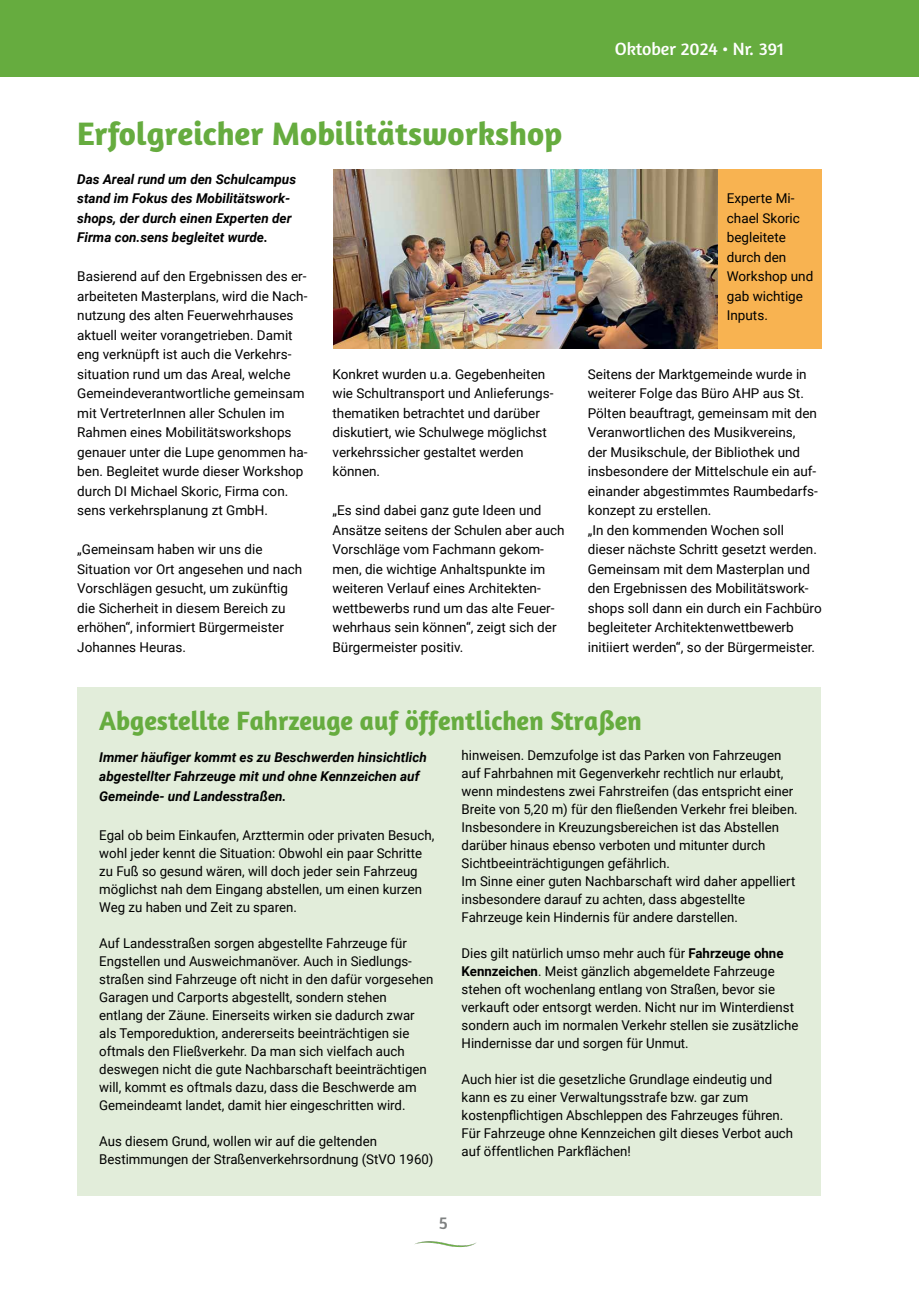
<style>
.page{position:relative;width:919px;height:1289px;background:#fff}
.page>*{position:absolute;margin:0;border:0;box-sizing:border-box;transform-origin:0 0}
.t1{font:700 33px "Amaranth";color:#66ac3f}
.t2{font:700 27px "Amaranth";color:#66ac3f}
.t3{font:18px "Amaranth";color:#fff}
.t4{font:18px "Amaranth";color:#7e8181}
.t5{font:13.5px/19.5px "Roboto";color:#000}
.t6{font:italic 700 13.5px/19.5px "Roboto";color:#000}
.s1{font-weight:700}
</style>
<div class="page">
<div style="left:0;top:0;width:918px;height:77px;background:#66ac3f"></div>
<img style="left:415px;top:1241px;width:62px;height:6px">
<div style="left:77px;top:687px;width:744px;height:508px;background:#e2edda"></div>
<img style="left:333px;top:170px;width:385px;height:179px">
<div style="left:718px;top:170px;width:103px;height:179px;background:#f8b351"></div>
<h3 class="t3" style="left:615px;top:39px;width:171px">Oktober 2024 • Nr. 391</h3>
<h1 class="t1" style="left:77px;top:113px;width:486px">Erfolgreicher Mobilitätsworkshop</h1>
<p class="t6" style="left:77px;top:169px;width:220px">Das Areal rund um den Schulcampus stand im Fokus des Mobilitätswork&shy;shops, der durch einen Experten der Firma con.sens begleitet wurde.</p>
<p class="t5" style="left:77px;top:266px;width:232px">Basierend auf den Ergebnissen des er&shy;arbeiteten Masterplans, wird die Nach&shy;nutzung des alten Feuerwehrhauses aktuell weiter vorangetrieben. Damit eng verknüpft ist auch die Verkehrs&shy;situation rund um das Areal, welche Gemeindeverantwortliche gemeinsam mit VertreterInnen aller Schulen im Rahmen eines Mobilitätsworkshops genauer unter die Lupe genommen ha&shy;ben. Begleitet wurde dieser Workshop durch DI Michael Skoric, Firma con. sens verkehrsplanung zt GmbH.</p>
<p class="t5" style="left:77px;top:539px;width:226px">„Gemeinsam haben wir uns die<br>Situation vor Ort angesehen und nach<br>Vorschlägen gesucht, um zukünftig die Sicherheit in diesem Bereich zu erhöhen“, informiert Bürgermeister<br>Johannes Heuras.</p>
<p class="t5" style="left:332px;top:364px;width:222px">Konkret wurden u.a. Gegebenheiten wie Schultransport und Anlieferungs&shy;thematiken betrachtet und darüber diskutiert, wie Schulwege möglichst verkehrssicher gestaltet werden können.</p>
<p class="t5" style="left:332px;top:500px;width:233px">„Es sind dabei ganz gute Ideen und Ansätze seitens der Schulen aber auch Vorschläge vom Fachmann gekom&shy;men, die wichtige Anhaltspunkte im weiteren Verlauf eines Architekten&shy;wettbewerbs rund um das alte Feuer&shy;wehrhaus sein können“, zeigt sich der Bürgermeister positiv.</p>
<p class="t5" style="left:726px;top:188px;width:88px">Experte Mi&shy;chael Skoric begleitete durch den<br>Workshop und gab wichtige<br>Inputs.</p>
<p class="t5" style="left:587px;top:364px;width:235px">Seitens der Marktgemeinde wurde in weiterer Folge das Büro AHP aus St.<br>Pölten beauftragt, gemeinsam mit den Veranwortlichen des Musikvereins,<br>der Musikschule, der Bibliothek und insbesondere der Mittelschule ein auf&shy;einander abgestimmtes Raumbedarfs&shy;konzept zu erstellen.<br>„In den kommenden Wochen soll dieser nächste Schritt gesetzt werden.<br>Gemeinsam mit dem Masterplan und den Ergebnissen des Mobilitätswork&shy;shops soll dann ein durch ein Fachbüro begleiteter Architektenwettbewerb initiiert werden“, so der Bürgermeister.</p>
<h2 class="t2" style="left:99px;top:703px;width:544px">Abgestellte Fahrzeuge auf öffentlichen Straßen</h2>
<p class="t6" style="left:99px;top:746px;width:329px">Immer häufiger kommt es zu Beschwerden hinsichtlich abgestellter Fahrzeuge mit und ohne Kennzeichen auf<br>Gemeinde- und Landesstraßen.</p>
<p class="t5" style="left:99px;top:825px;width:336px;line-height:18px">Egal ob beim Einkaufen, Arzttermin oder privaten Besuch, wohl jeder kennt die Situation: Obwohl ein paar Schritte zu Fuß so gesund wären, will doch jeder sein Fahrzeug möglichst nah dem Eingang abstellen, um einen kurzen Weg zu haben und Zeit zu sparen.</p>
<p class="t5" style="left:99px;top:933px;width:335px;line-height:18px">Auf Landesstraßen sorgen abgestellte Fahrzeuge für Engstellen und Ausweichmanöver. Auch in Siedlungs&shy;straßen sind Fahrzeuge oft nicht in den dafür vorgesehen Garagen und Carports abgestellt, sondern stehen entlang der Zäune. Einerseits wirken sie dadurch zwar als Temporeduktion, andererseits beeinträchtigen sie oftmals den Fließverkehr. Da man sich vielfach auch deswegen nicht die gute Nachbarschaft beeinträchtigen will, kommt es oftmals dazu, dass die Beschwerde am Gemeindeamt landet, damit hier eingeschritten wird.</p>
<p class="t5" style="left:99px;top:1131px;width:336px;line-height:18px">Aus diesem Grund, wollen wir auf die geltenden<br>Bestimmungen der Straßenverkehrsordnung (StVO 1960)</p>
<p class="t5" style="left:461px;top:745px;width:337px;line-height:18px">hinweisen. Demzufolge ist das Parken von Fahrzeugen auf Fahrbahnen mit Gegenverkehr rechtlich nur erlaubt, wenn mindestens zwei Fahrstreifen (das entspricht einer Breite von 5,20 m) für den fließenden Verkehr frei bleiben.<br>Insbesondere in Kreuzungsbereichen ist das Abstellen darüber hinaus ebenso verboten und mitunter durch Sichtbeeinträchtigungen gefährlich.<br>Im Sinne einer guten Nachbarschaft wird daher appelliert insbesondere darauf zu achten, dass abgestellte Fahrzeuge kein Hindernis für andere darstellen.</p>
<p class="t5" style="left:461px;top:943px;width:338px;line-height:18px">Dies gilt natürlich umso mehr auch für <span class="s1">Fahrzeuge ohne Kennzeichen</span>. Meist gänzlich abgemeldete Fahrzeuge stehen oft wochenlang entlang von Straßen, bevor sie verkauft oder entsorgt werden. Nicht nur im Winterdienst sondern auch im normalen Verkehr stellen sie zusätzliche Hindernisse dar und sorgen für Unmut.</p>
<p class="t5" style="left:461px;top:1069px;width:333px;line-height:18px">Auch hier ist die gesetzliche Grundlage eindeutig und kann es zu einer Verwaltungsstrafe bzw. gar zum kostenpflichtigen Abschleppen des Fahrzeuges führen.<br>Für Fahrzeuge ohne Kennzeichen gilt dieses Verbot auch auf öffentlichen Parkflächen!</p>
<h3 class="t4" style="left:439px;top:1212px;width:11px">5</h3>
</div>
